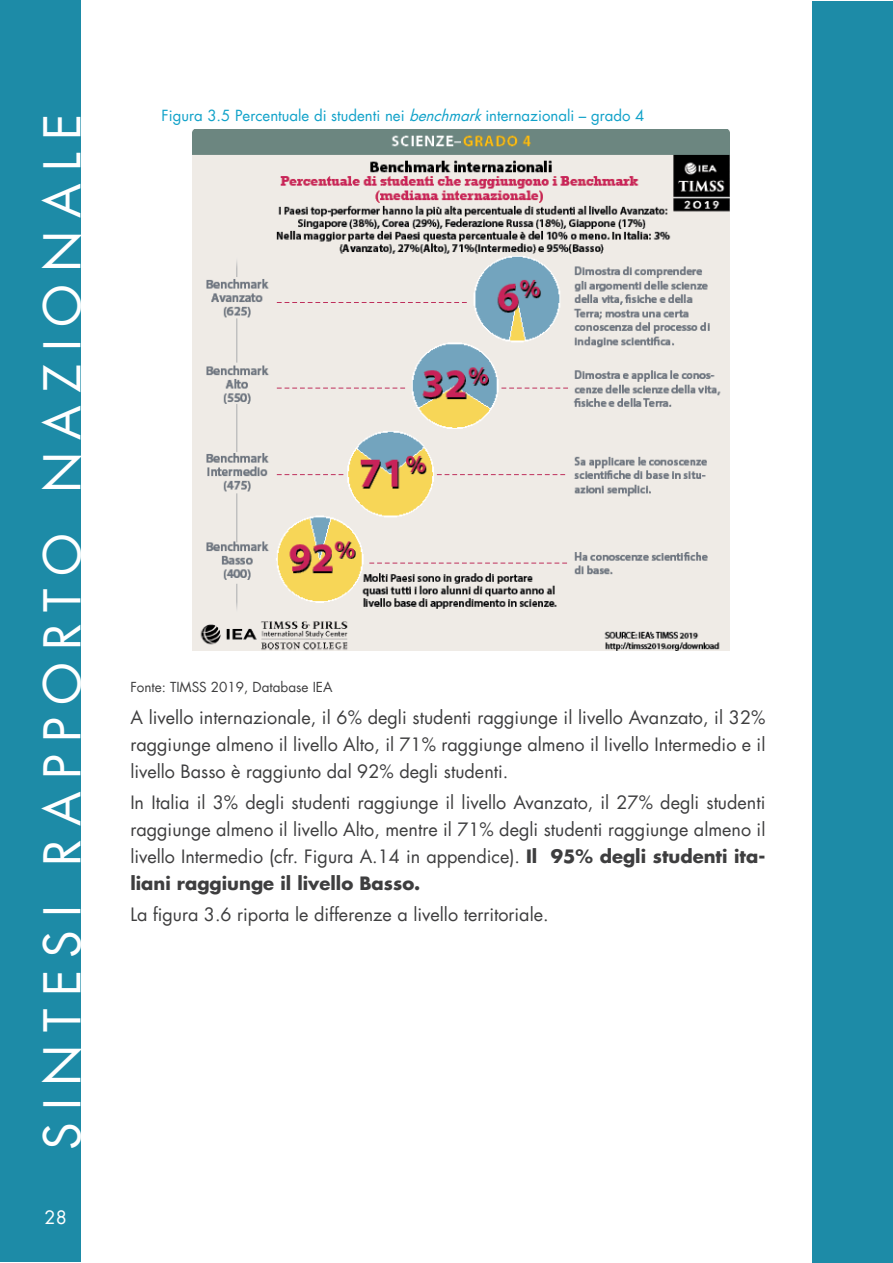
<style>
.page{position:relative;width:893px;height:1263px;background:#fff}
.page>*{position:absolute;margin:0;border:0;box-sizing:border-box;transform-origin:0 0}
.t1{font:49.5px "Futura Std";letter-spacing:.25em;color:#fff}
.testo{font:18px/27px "Futura Std";color:#3e3e3f;text-align:justify}
.t2{font:18px "Futura Std";color:#fff}
.x_didascalia_figure{font:15px "Futura Std";color:#11a2c9}
.testo-2{font:13.5px "Futura Std";color:#3e3e3f}
.s1{font-style:italic}
.s2{font-weight:700}
</style>
<div class="page">
<div style="left:0;top:0;width:81px;height:1262px;background:#1d8ba7"></div>
<div style="left:812px;top:1px;width:81px;height:1262px;background:#1d8ba7"></div>
<img style="left:193px;top:129px;width:536px;height:522px">
<h1 class="t1" style="left:31px;top:1150px;width:1037px;rotate:-90deg">SINTESI RAPPORTO NAZIONALE</h1>
<p class="t2" style="left:45px;top:1206px;width:24px">28</p>
<p class="x_didascalia_figure" style="left:162px;top:106px;width:484px">Figura 3.5 Percentuale di studenti nei <span class="s1">benchmark</span>internazionali – grado 4</p>
<p class="testo-2" style="left:130px;top:679px;width:204px">Fonte: TIMSS 2019, Database IEA</p>
<p class="testo" style="left:130px;top:704px;width:637px">A livello internazionale, il 6% degli studenti raggiunge il livello Avanzato, il 32% raggiunge almeno il livello Alto, il 71% raggiunge almeno il livello Intermedio e il livello Basso è raggiunto dal 92% degli studenti.</p>
<p class="testo" style="left:130px;top:789px;width:637px">In Italia il 3% degli studenti raggiunge il livello Avanzato, il 27% degli studenti raggiunge almeno il livello Alto, mentre il 71% degli studenti raggiunge almeno il livello Intermedio (cfr. Figura A.14 in appendice). <span class="s2">Il 95% degli studenti ita&shy;liani raggiunge il livello Basso.</span></p>
<p class="testo" style="left:130px;top:901px;width:420px">La figura 3.6 riporta le differenze a livello territoriale.</p>
</div>
